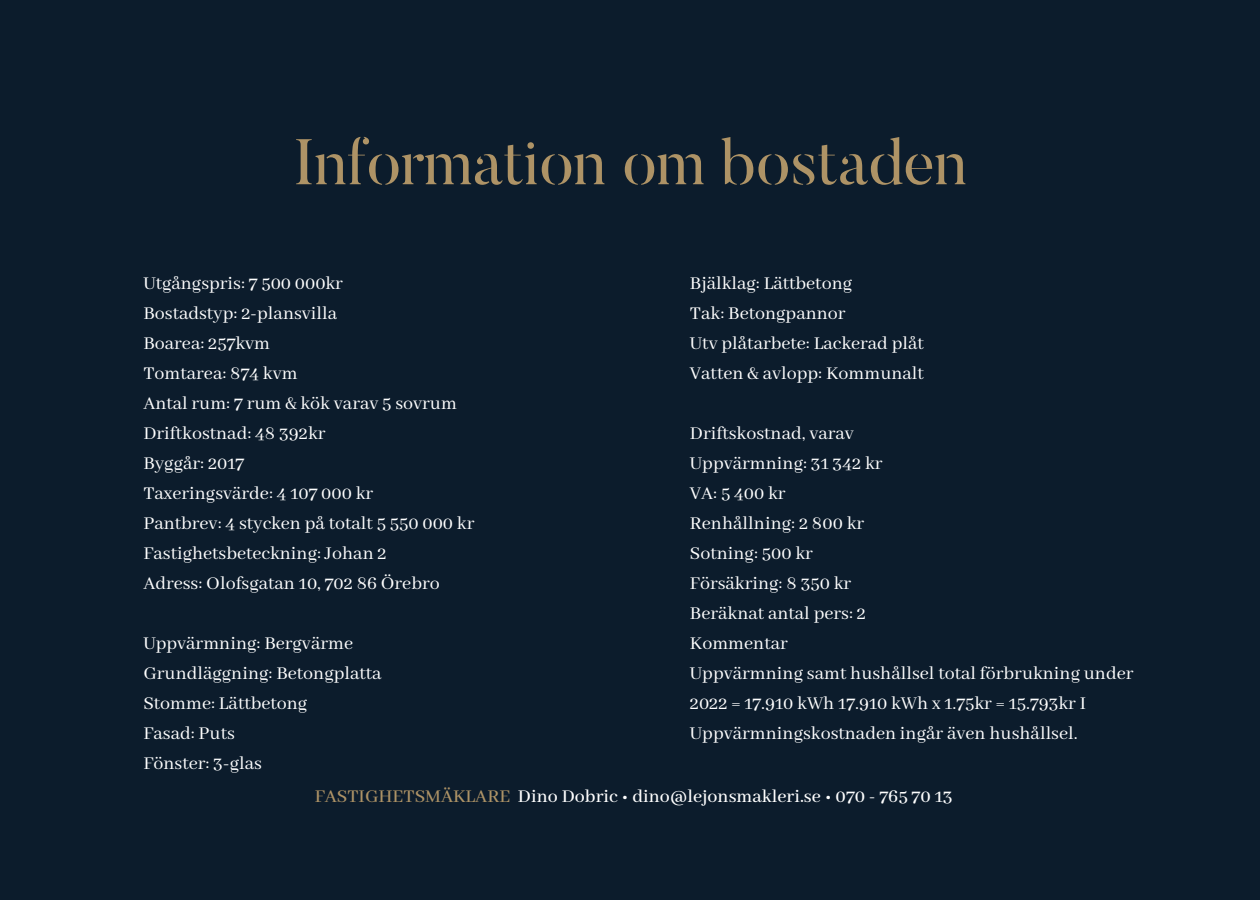
<style>
.page{position:relative;width:1260px;height:900px;background:#0c1c2c}
.page>*{position:absolute;margin:0;border:0;box-sizing:border-box;transform-origin:0 0}
.t1{font:64px "Butler Stencil";color:#ae9366}
.t2{font:20px/30px "Abhaya Libre";color:#fff}
.t3{font:500 20px "Abhaya Libre";color:#fff}
.s1{color:#ae9366}
</style>
<div class="page">
<p class="t1" style="left:293px;top:137px;width:676px">Information om bostaden</p>
<p class="t2" style="left:143px;top:269px;width:201px">Utgångspris: 7 500 000kr</p>
<p class="t2" style="left:143px;top:299px;width:195px">Bostadstyp: 2-plansvilla</p>
<p class="t2" style="left:143px;top:329px;width:128px">Boarea: 257kvm</p>
<p class="t2" style="left:143px;top:359px;width:156px">Tomtarea: 874 kvm</p>
<p class="t2" style="left:143px;top:389px;width:315px">Antal rum: 7 rum &amp; kök varav 5 sovrum</p>
<p class="t2" style="left:143px;top:419px;width:184px">Driftkostnad: 48 392kr</p>
<p class="t2" style="left:143px;top:449px;width:102px">Byggår: 2017</p>
<p class="t2" style="left:143px;top:479px;width:231px">Taxeringsvärde: 4 107 000 kr</p>
<p class="t2" style="left:143px;top:509px;width:332px">Pantbrev: 4 stycken på totalt 5 550 000 kr</p>
<p class="t2" style="left:143px;top:539px;width:245px">Fastighetsbeteckning: Johan 2</p>
<p class="t2" style="left:143px;top:569px;width:298px">Adress: Olofsgatan 10, 702 86 Örebro</p>
<p class="t2" style="left:143px;top:629px;width:211px">Uppvärmning: Bergvärme</p>
<p class="t2" style="left:143px;top:659px;width:240px">Grundläggning: Betongplatta</p>
<p class="t2" style="left:143px;top:689px;width:165px">Stomme: Lättbetong</p>
<p class="t2" style="left:143px;top:719px;width:93px">Fasad: Puts</p>
<p class="t2" style="left:143px;top:749px;width:120px">Fönster: 3-glas</p>
<p class="t2" style="left:690px;top:269px;width:164px">Bjälklag: Lättbetong</p>
<p class="t2" style="left:690px;top:299px;width:157px">Tak: Betongpannor</p>
<p class="t2" style="left:690px;top:329px;width:235px">Utv plåtarbete: Lackerad plåt</p>
<p class="t2" style="left:690px;top:359px;width:235px">Vatten &amp; avlopp: Kommunalt</p>
<p class="t2" style="left:690px;top:419px;width:165px">Driftskostnad, varav</p>
<p class="t2" style="left:690px;top:449px;width:194px">Uppvärmning: 31 342 kr</p>
<p class="t2" style="left:690px;top:479px;width:97px">VA: 5 400 kr</p>
<p class="t2" style="left:690px;top:509px;width:176px">Renhållning: 2 800 kr</p>
<p class="t2" style="left:690px;top:539px;width:124px">Sotning: 500 kr</p>
<p class="t2" style="left:690px;top:569px;width:163px">Försäkring: 8 350 kr</p>
<p class="t2" style="left:690px;top:599px;width:178px">Beräknat antal pers: 2</p>
<p class="t2" style="left:690px;top:629px;width:99px">Kommentar</p>
<p class="t2" style="left:690px;top:659px;width:445px">Uppvärmning samt hushållsel total förbrukning under<br>2022 = 17.910 kWh 17.910 kWh x 1.75kr = 15.793kr I<br>Uppvärmningskostnaden ingår även hushållsel.</p>
<p class="t3" style="left:315px;top:785px;width:640px"><span class="s1">FASTIGHETSMÄKLARE</span> Dino Dobric • dino@lejonsmakleri.se • 070 - 765 70 13</p>
</div>
